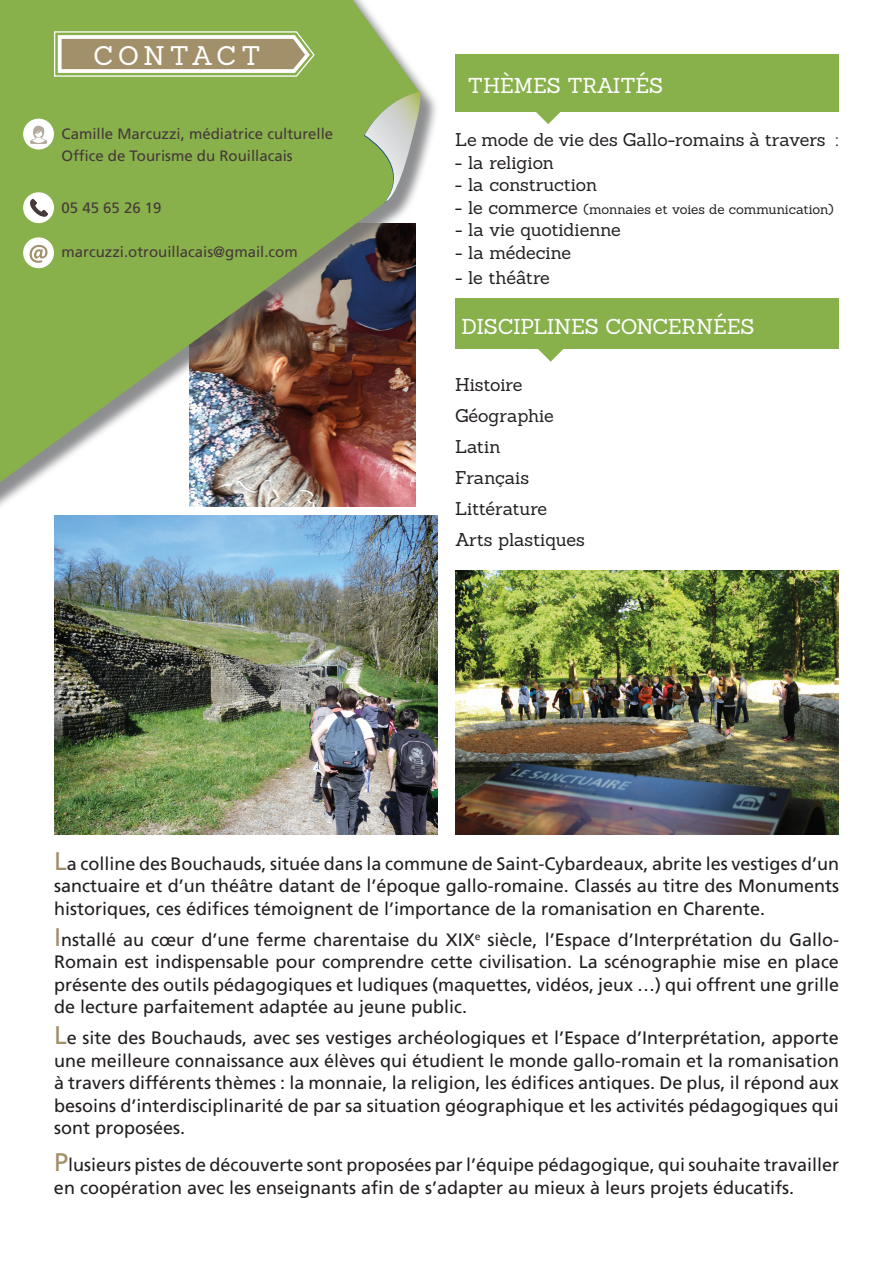
<style>
.page{position:relative;width:893px;height:1263px;background:#fff}
.page>*{position:absolute;margin:0;border:0;box-sizing:border-box;transform-origin:0 0}
.t1{font:26.25px "Sanchez";letter-spacing:.175em;color:#fff}
.t2{font:21px "Sanchez";letter-spacing:-.005em;color:#fff}
.t3{font:18px/22.5px "Frutiger LT Std";color:#231f20;text-align:justify}
.t4{font:18px/31px "Sanchez";letter-spacing:-.015em;color:#231f20}
.t5{font:15px/22.5px "Frutiger LT Std";color:#463939}
.t6{font:13.5px "Sanchez";letter-spacing:-.015em;color:#231f20}
.s1{font-size:18px}
.s2{font-size:25.5px;color:#a2906b}
</style>
<div class="page">
<img style="left:54px;top:518px;width:383px;height:317px">
<div style="left:0;top:0;width:439px;height:518px;background:#68696c;opacity:.75"></div>
<img style="left:0;top:0;width:420px;height:500px">
<svg style="left:364px;top:92px;width:58px;height:111px"></svg>
<img style="left:455px;top:571px;width:384px;height:264px">
<div style="left:455px;top:54px;width:383px;height:57px;background:#88b04b"></div>
<svg style="left:535px;top:111px;width:26px;height:13px"></svg>
<div style="left:455px;top:299px;width:383px;height:50px;background:#88b04b"></div>
<svg style="left:538px;top:349px;width:25px;height:13px"></svg>
<div style="left:23px;top:119px;width:31px;height:30px;background:#fff;border-radius:50%"></div>
<div style="left:23px;top:237px;width:31px;height:31px;background:#fff;border-radius:50%"></div>
<div style="left:23px;top:192px;width:31px;height:31px;background:#fff;border-radius:50%"></div>
<svg style="left:30px;top:125px;width:17px;height:19px"></svg>
<svg style="left:30px;top:199px;width:18px;height:18px"></svg>
<svg style="left:30px;top:245px;width:18px;height:18px"></svg>
<svg style="left:53px;top:30px;width:263px;height:47px"></svg>
<h1 class="t1" style="left:94px;top:39px;width:169px">contact</h1>
<p class="t5" style="left:62px;top:123px;width:273px">Camille Marcuzzi, médiatrice culturelle<br>Office de Tourisme du Rouillacais</p>
<p class="t5" style="left:62px;top:197px;width:102px">05 45 65 26 19</p>
<p class="t5" style="left:62px;top:240px;width:238px">marcuzzi.otrouillacais@gmail.com</p>
<p class="t2" style="left:468px;top:72px;width:197px">thèmes traités</p>
<p class="t4" style="left:455px;top:124px;width:385px">Le mode de vie des Gallo-romains à travers :</p>
<p class="t4" style="left:455px;top:146px;width:101px">- la religion</p>
<p class="t4" style="left:455px;top:169px;width:144px">- la construction</p>
<p class="t6" style="left:455px;top:200px;width:380px"><span class="s1">- le commerce</span> (monnaies et voies de communication)</p>
<p class="t4" style="left:455px;top:214px;width:167px">- la vie quotidienne</p>
<p class="t4" style="left:455px;top:236px;width:118px">- la médecine</p>
<p class="t4" style="left:455px;top:261px;width:96px">- le théâtre</p>
<p class="t2" style="left:462px;top:313px;width:295px">disciplines concernées</p>
<p class="t4" style="left:455px;top:369px;width:131px">Histoire<br>Géographie<br>Latin<br>Français<br>Littérature<br>Arts plastiques</p>
<p class="t3" style="left:54px;top:852px;width:786px"><span class="s2">L</span>a colline des Bouchauds, située dans la commune de Saint-Cybardeaux, abrite les vestiges d’un sanctuaire et d’un théâtre datant de l’époque gallo-romaine. Classés au titre des Monuments historiques, ces édifices témoignent de l’importance de la romanisation en Charente.</p>
<p class="t3" style="left:54px;top:928px;width:786px"><span class="s2">I</span>nstallé au cœur d’une ferme charentaise du XIX<sup>e</sup> siècle, l’Espace d’Interprétation du Gallo-Romain est indispensable pour comprendre cette civilisation. La scénographie mise en place présente des outils pédagogiques et ludiques (maquettes, vidéos, jeux …) qui offrent une grille de lecture parfaitement adaptée au jeune public.</p>
<p class="t3" style="left:54px;top:1027px;width:786px"><span class="s2">L</span>e site des Bouchauds, avec ses vestiges archéologiques et l’Espace d’Interprétation, apporte une meilleure connaissance aux élèves qui étudient le monde gallo-romain et la romanisation à travers différents thèmes : la monnaie, la religion, les édifices antiques. De plus, il répond aux besoins d’interdisciplinarité de par sa situation géographique et les activités pédagogiques qui sont proposées.</p>
<p class="t3" style="left:54px;top:1154px;width:786px"><span class="s2">P</span>lusieurs pistes de découverte sont proposées par l’équipe pédagogique, qui souhaite travailler en coopération avec les enseignants afin de s’adapter au mieux à leurs projets éducatifs.</p>
</div>
